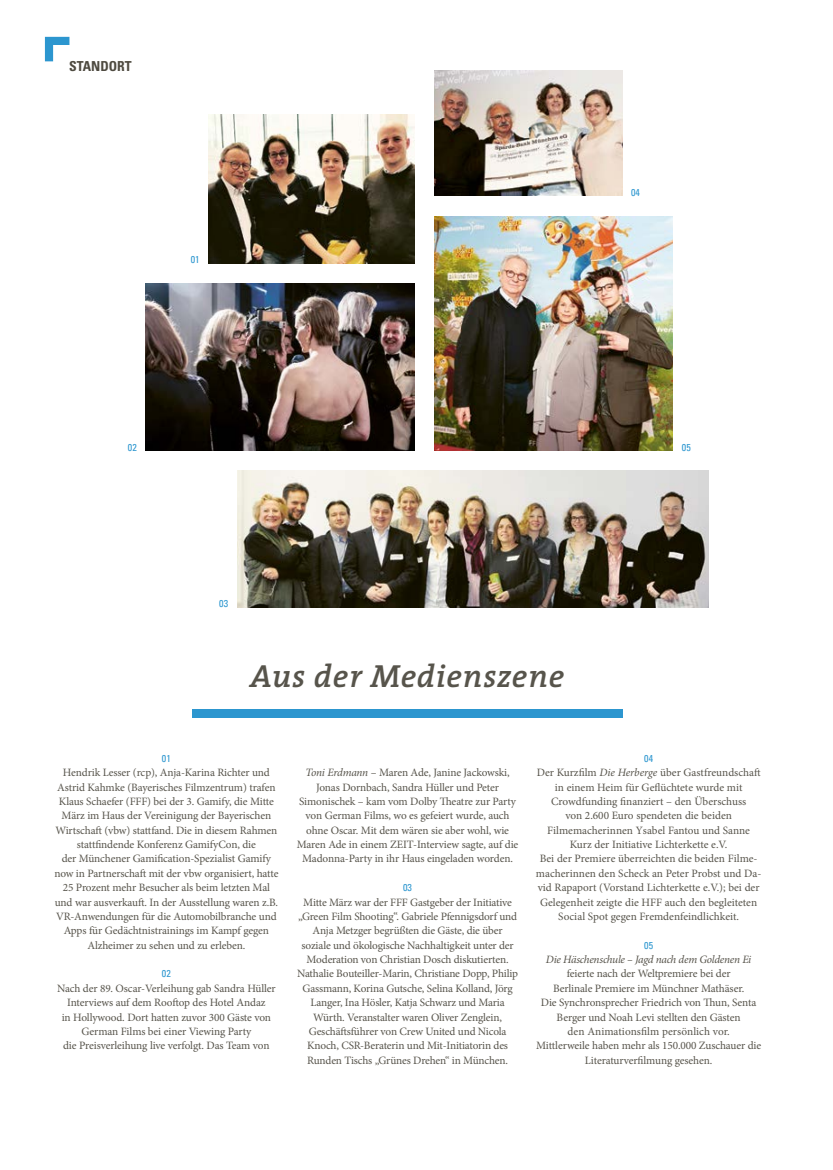
<style>
.page{position:relative;width:833px;height:1170px;background:#fff}
.page>*{position:absolute;margin:0;border:0;box-sizing:border-box;transform-origin:0 0}
.t1{font:italic 600 32.12px "The Serif";letter-spacing:.02em;color:#57544b}
.t2{font:700 condensed 13.75px "Univers";color:#4e4a40}
.t3{font:11.25px/14.4px "Minion Pro";letter-spacing:-.01em;color:#57544b;text-align:center}
.t4{font:italic 11.25px "Minion Pro";letter-spacing:-.025em;color:#57544b}
.t5{font:condensed 10px "Univers";color:#2c96cf}
.s1{font-style:italic}
</style>
<div class="page">
<img style="left:434px;top:216px;width:239px;height:234px">
<div style="left:192px;top:709px;width:430px;height:8px;background:#2c96cf"></div>
<img style="left:208px;top:114px;width:206px;height:149px">
<img style="left:237px;top:471px;width:472px;height:136px">
<img style="left:146px;top:283px;width:268px;height:167px">
<img style="left:435px;top:71px;width:187px;height:125px">
<svg style="left:45px;top:37px;width:24px;height:24px"></svg>
<p class="t2" style="left:69px;top:58px;width:64px">STANDORT</p>
<p class="t5" style="left:191px;top:253px;width:10px">01</p>
<p class="t5" style="left:631px;top:186px;width:10px">04</p>
<p class="t5" style="left:128px;top:440px;width:10px">02</p>
<p class="t5" style="left:682px;top:440px;width:10px">05</p>
<p class="t5" style="left:219px;top:597px;width:10px">03</p>
<h1 class="t1" style="left:250px;top:649px;width:315px">Aus der Medienszene</h1>
<p class="t5" style="left:162px;top:751px;width:10px">01</p>
<p class="t3" style="left:54px;top:765px;width:226px">Hendrik Lesser (rcp), Anja-Karina Richter und Astrid Kahmke (Bayerisches Filmzentrum) trafen Klaus Schaefer (FFF) bei der 3. Gamify, die Mitte März im Haus der Vereinigung der Bayerischen Wirtschaft (vbw) stattfand. Die in diesem Rahmen stattfindende Konferenz GamifyCon, die<br>der Münchener Gamification-Spezialist Gamify now in Partnerschaft mit der vbw organisiert, hatte 25 Prozent mehr Besucher als beim letzten Mal und war ausverkauft. In der Ausstellung waren z.B.<br>VR-Anwendungen für die Automobilbranche und Apps für Gedächtnistrainings im Kampf gegen Alzheimer zu sehen und zu erleben.</p>
<p class="t5" style="left:162px;top:967px;width:10px">02</p>
<p class="t3" style="left:57px;top:981px;width:220px">Nach der 89. Oscar-Verleihung gab Sandra Hüller Interviews auf dem Rooftop des Hotel Andaz<br>in Hollywood. Dort hatten zuvor 300 Gäste von German Films bei einer Viewing Party<br>die Preisverleihung live verfolgt. Das Team von</p>
<p class="t3" style="left:297px;top:765px;width:223px"><span class="s1">Toni Erdmann</span> – Maren Ade, Janine Jackowski, Jonas Dornbach, Sandra Hüller und Peter Simonischek – kam vom Dolby Theatre zur Party von German Films, wo es gefeiert wurde, auch ohne Oscar. Mit dem wären sie aber wohl, wie Maren Ade in einem ZEIT-Interview sagte, auf die Madonna-Party in ihr Haus eingeladen worden.</p>
<p class="t5" style="left:403px;top:881px;width:10px">03</p>
<p class="t3" style="left:297px;top:894px;width:222px">Mitte März war der FFF Gastgeber der Initiative „Green Film Shooting“. Gabriele Pfennigsdorf und Anja Metzger begrüßten die Gäste, die über soziale und ökologische Nachhaltigkeit unter der Moderation von Christian Dosch diskutierten.<br>Nathalie Bouteiller-Marin, Christiane Dopp, Philip Gassmann, Korina Gutsche, Selina Kolland, Jörg Langer, Ina Hösler, Katja Schwarz und Maria Würth. Veranstalter waren Oliver Zenglein, Geschäftsführer von Crew United und Nicola Knoch, CSR-Beraterin und Mit-Initiatorin des Runden Tischs „Grünes Drehen“ in München.</p>
<p class="t5" style="left:644px;top:751px;width:10px">04</p>
<p class="t3" style="left:536px;top:765px;width:227px">Der Kurzfilm <span class="s1">Die Herberge</span> über Gastfreundschaft in einem Heim für Geflüchtete wurde mit Crowdfunding finanziert – den Überschuss<br>von 2.600 Euro spendeten die beiden Filmemacherinnen Ysabel Fantou und Sanne Kurz der Initiative Lichterkette e.V.<br>Bei der Premiere überreichten die beiden Filme&shy;macherinnen den Scheck an Peter Probst und Da&shy;vid Rapaport (Vorstand Lichterkette e.V.); bei der Gelegenheit zeigte die HFF auch den begleiteten Social Spot gegen Fremdenfeindlichkeit.</p>
<p class="t5" style="left:644px;top:938px;width:10px">05</p>
<p class="t4" style="left:546px;top:951px;width:207px">Die Häschenschule – Jagd nach dem Goldenen Ei</p>
<p class="t3" style="left:536px;top:966px;width:226px">feierte nach der Weltpremiere bei der<br>Berlinale Premiere im Münchner Mathäser.<br>Die Synchronsprecher Friedrich von Thun, Senta Berger und Noah Levi stellten den Gästen<br>den Animationsfilm persönlich vor.<br>Mittlerweile haben mehr als 150.000 Zuschauer die Literaturverfilmung gesehen.</p>
</div>
